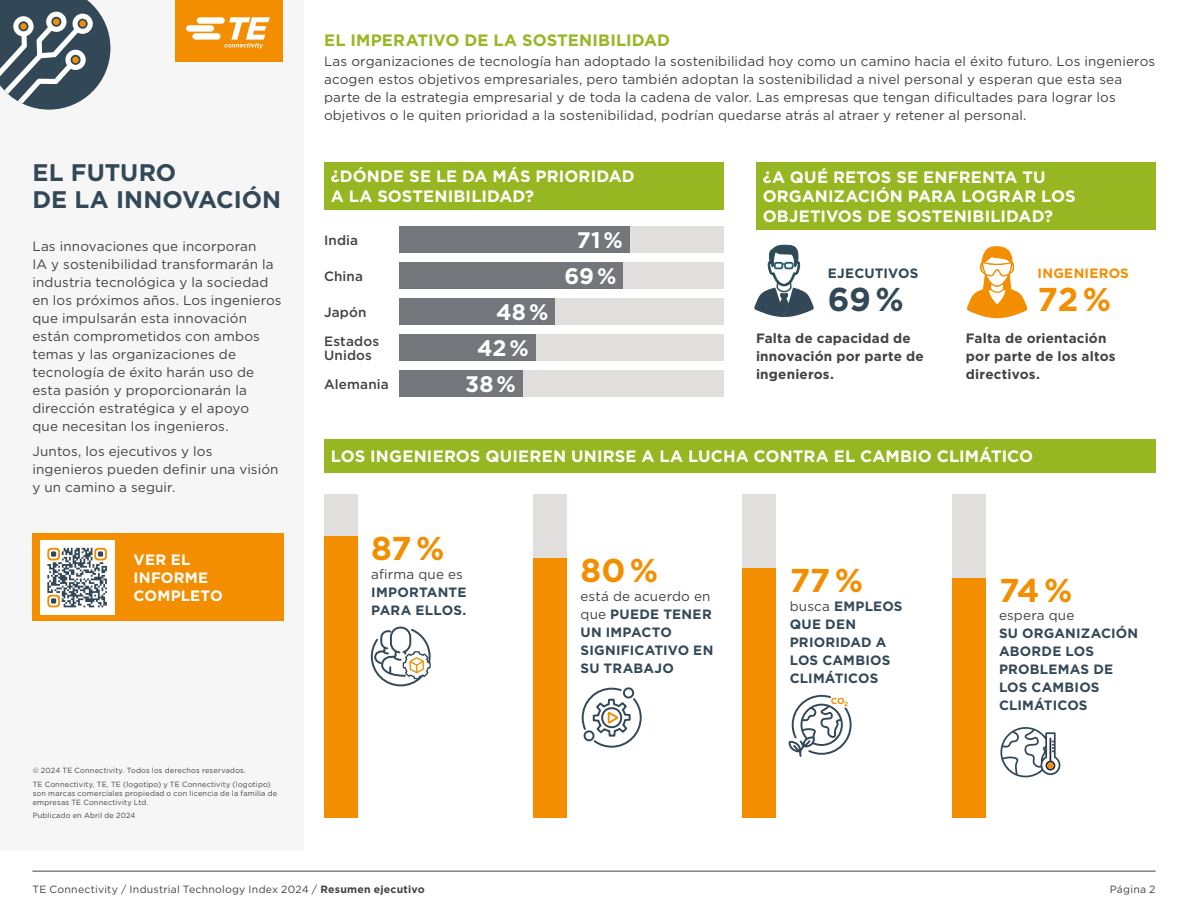
<style>
.page{position:relative;width:1188px;height:918px;background:#fff}
.page>*{position:absolute;margin:0;border:0;box-sizing:border-box;transform-origin:0 0}
.t1{font:700 33px "Gotham";letter-spacing:-.01em;color:#f28e00}
.t2{font:700 33px "Gotham";color:#324857}
.t3{font:700 24px/27px "Gotham";letter-spacing:.005em;color:#324857}
.t4{font:700 22.5px/35.8px "Gotham";letter-spacing:.005em;color:#fff;text-align:center}
.t5{font:700 16.5px/19.5px "Gotham";letter-spacing:.01em;color:#fff}
.t6{font:700 16.5px "Gotham";letter-spacing:.01em;color:#96b622}
.t7{font:700 15px/18px "Gotham";letter-spacing:.015em;color:#fff}
.t8{font:13.5px/18px "Gotham";letter-spacing:.01em;color:#424241}
.t9{font:700 13.5px/18px "Gotham";letter-spacing:.015em;color:#324857}
.t10{font:700 13.5px/18px "Gotham";letter-spacing:.015em;color:#424241}
.t11{font:500 13.5px/29.1px "Gotham";letter-spacing:.015em;color:#424241}
.t12{font:700 13.5px "Gotham";letter-spacing:.02em;color:#f28e00}
.t13{font:10.5px "Gotham";letter-spacing:.02em;color:#424241}
.t14{font:7.5px/13.4px "Gotham";letter-spacing:.025em;color:#424241}
.s1{font-weight:400;color:#424241}
.s2{font-weight:700}
</style>
<div class="page">
<div style="left:0;top:0;width:304px;height:849px;background:#f6f6f6"></div>
<div style="left:176px;top:0;width:108px;height:62px;background:#f28e00"></div>
<svg style="left:186px;top:17px;width:84px;height:31px"></svg>
<svg style="left:0;top:0;width:110px;height:110px"></svg>
<hr style="left:32px;top:871px;width:1124px;height:1px;background:#424241">
<div style="left:32px;top:533px;width:252px;height:88px;background:#f28e00"></div>
<div style="left:40px;top:541px;width:74px;height:74px;background:#fff"></div>
<svg style="left:47px;top:548px;width:60px;height:59px"></svg>
<div style="left:324px;top:162px;width:400px;height:47px;background:#96b622"></div>
<div style="left:400px;top:226px;width:324px;height:27px;background:#e1dfde"></div>
<div style="left:400px;top:262px;width:324px;height:27px;background:#e1dfde"></div>
<div style="left:400px;top:298px;width:324px;height:27px;background:#e1dfde"></div>
<div style="left:400px;top:334px;width:324px;height:27px;background:#e1dfde"></div>
<div style="left:400px;top:370px;width:324px;height:27px;background:#e1dfde"></div>
<div style="left:400px;top:226px;width:230px;height:27px;background:#75767c"></div>
<div style="left:400px;top:262px;width:223px;height:27px;background:#75767c"></div>
<div style="left:400px;top:298px;width:155px;height:27px;background:#75767c"></div>
<div style="left:400px;top:334px;width:136px;height:27px;background:#75767c"></div>
<div style="left:400px;top:370px;width:123px;height:27px;background:#75767c"></div>
<div style="left:756px;top:162px;width:400px;height:68px;background:#96b622"></div>
<svg style="left:754px;top:245px;width:60px;height:72px"></svg>
<svg style="left:967px;top:246px;width:60px;height:72px"></svg>
<div style="left:324px;top:439px;width:832px;height:33px;background:#96b622"></div>
<div style="left:324px;top:494px;width:34px;height:324px;background:#e1dfde"></div>
<div style="left:533px;top:494px;width:34px;height:324px;background:#e1dfde"></div>
<div style="left:742px;top:494px;width:34px;height:324px;background:#e1dfde"></div>
<div style="left:952px;top:494px;width:34px;height:324px;background:#e1dfde"></div>
<div style="left:324px;top:536px;width:34px;height:282px;background:#f28e00"></div>
<div style="left:533px;top:559px;width:34px;height:259px;background:#f28e00"></div>
<div style="left:742px;top:569px;width:34px;height:249px;background:#f28e00"></div>
<div style="left:952px;top:578px;width:34px;height:240px;background:#f28e00"></div>
<svg style="left:371px;top:626px;width:60px;height:61px"></svg>
<svg style="left:581px;top:687px;width:61px;height:61px"></svg>
<svg style="left:789px;top:695px;width:63px;height:62px"></svg>
<svg style="left:1000px;top:727px;width:60px;height:50px"></svg>
<svg style="left:1047px;top:762px;width:7px;height:7px"></svg>
<h2 class="t3" style="left:32px;top:159px;width:250px">EL FUTURO<br>DE LA INNOVACIÓN</h2>
<p class="t8" style="left:32px;top:237px;width:251px">Las innovaciones que incorporan<br>IA y sostenibilidad transformarán la industria tecnológica y la sociedad en los próximos años. Los ingenieros que impulsarán esta innovación están comprometidos con ambos temas y las organizaciones de tecnología de éxito harán uso de esta pasión y proporcionarán la dirección estratégica y el apoyo<br>que necesitan los ingenieros.</p>
<p class="t8" style="left:32px;top:442px;width:248px">Juntos, los ejecutivos y los ingenieros pueden definir una visión y un camino a seguir.</p>
<p class="t7" style="left:134px;top:551px;width:91px">VER EL<br>INFORME<br>COMPLETO</p>
<p class="t14" style="left:33px;top:764px;width:240px">© 2024 TE Connectivity. Todos los derechos reservados.<br>TE Connectivity, TE, TE (logotipo) y TE Connectivity (logotipo)</p>
<p class="t14" style="left:33px;top:788px;width:246px;line-height:9px">son marcas comerciales propiedad o con licencia de la familia de empresas TE Connectivity Ltd.</p>
<p class="t14" style="left:33px;top:809px;width:104px">Publicado en Abril de 2024</p>
<p class="t6" style="left:324px;top:29px;width:348px">EL IMPERATIVO DE LA SOSTENIBILIDAD</p>
<p class="t8" style="left:324px;top:52px;width:833px">Las organizaciones de tecnología han adoptado la sostenibilidad hoy como un camino hacia el éxito futuro. Los ingenieros acogen estos objetivos empresariales, pero también adoptan la sostenibilidad a nivel personal y esperan que esta sea parte de la estrategia empresarial y de toda la cadena de valor. Las empresas que tengan dificultades para lograr los objetivos o le quiten prioridad a la sostenibilidad, podrían quedarse atrás al atraer y retener al personal.</p>
<p class="t5" style="left:331px;top:167px;width:305px">¿DÓNDE SE LE DA MÁS PRIORIDAD<br>A LA SOSTENIBILIDAD?</p>
<p class="t11" style="left:324px;top:226px;width:36px">India</p>
<p class="t11" style="left:324px;top:262px;width:41px">China</p>
<p class="t11" style="left:324px;top:297px;width:57px">Japón<br>Estados</p>
<p class="t11" style="left:324px;top:340px;width:66px">Unidos<br>Alemania</p>
<h3 class="t4" style="left:564px;top:222px;width:60px">71 %<br>69 %</h3>
<h3 class="t4" style="left:496px;top:294px;width:54px">48 %</h3>
<h3 class="t4" style="left:477px;top:330px;width:53px">42 %</h3>
<h3 class="t4" style="left:465px;top:365px;width:52px">38 %</h3>
<p class="t5" style="left:763px;top:167px;width:315px">¿A QUÉ RETOS SE ENFRENTA TU<br>ORGANIZACIÓN PARA LOGRAR LOS<br>OBJETIVOS DE SOSTENIBILIDAD?</p>
<p class="t9" style="left:828px;top:264px;width:92px">EJECUTIVOS</p>
<h1 class="t2" style="left:828px;top:278px;width:78px">69 %</h1>
<p class="t10" style="left:756px;top:329px;width:169px">Falta de capacidad de innovación por parte de ingenieros.</p>
<p class="t12" style="left:1038px;top:264px;width:93px">INGENIEROS</p>
<h1 class="t1" style="left:1038px;top:278px;width:75px">72 %</h1>
<p class="t10" style="left:966px;top:329px;width:151px">Falta de orientación por parte de los altos directivos.</p>
<p class="t5" style="left:331px;top:447px;width:704px">LOS INGENIEROS QUIEREN UNIRSE A LA LUCHA CONTRA EL CAMBIO CLIMÁTICO</p>
<h1 class="t1" style="left:371px;top:526px;width:75px">87 %</h1>
<h1 class="t1" style="left:581px;top:549px;width:79px">80 %</h1>
<h1 class="t1" style="left:790px;top:559px;width:75px">77 %</h1>
<h1 class="t1" style="left:999px;top:568px;width:75px">74 %</h1>
<p class="t8" style="left:371px;top:564px;width:93px">afirma que es</p>
<p class="t9" style="left:371px;top:583px;width:97px">IMPORTANTE<br>PARA ELLOS.</p>
<p class="t9" style="left:580px;top:587px;width:134px"><span class="s1">está de acuerdo en que</span> PUEDE TENER<br>UN IMPACTO<br>SIGNIFICATIVO EN<br>SU TRABAJO</p>
<p class="t9" style="left:790px;top:597px;width:114px"><span class="s1">busca</span> EMPLEOS<br>QUE DEN<br>PRIORIDAD A<br>LOS CAMBIOS<br>CLIMÁTICOS</p>
<p class="t8" style="left:999px;top:606px;width:77px">espera que</p>
<p class="t9" style="left:999px;top:624px;width:141px">SU ORGANIZACIÓN<br>ABORDE LOS<br>PROBLEMAS DE<br>LOS CAMBIOS<br>CLIMÁTICOS</p>
<p class="t13" style="left:32px;top:882px;width:394px">TE Connectivity / Industrial Technology Index 2024 / <span class="s2">Resumen ejecutivo</span></p>
<p class="t13" style="left:1110px;top:882px;width:47px">Página 2</p>
</div>
